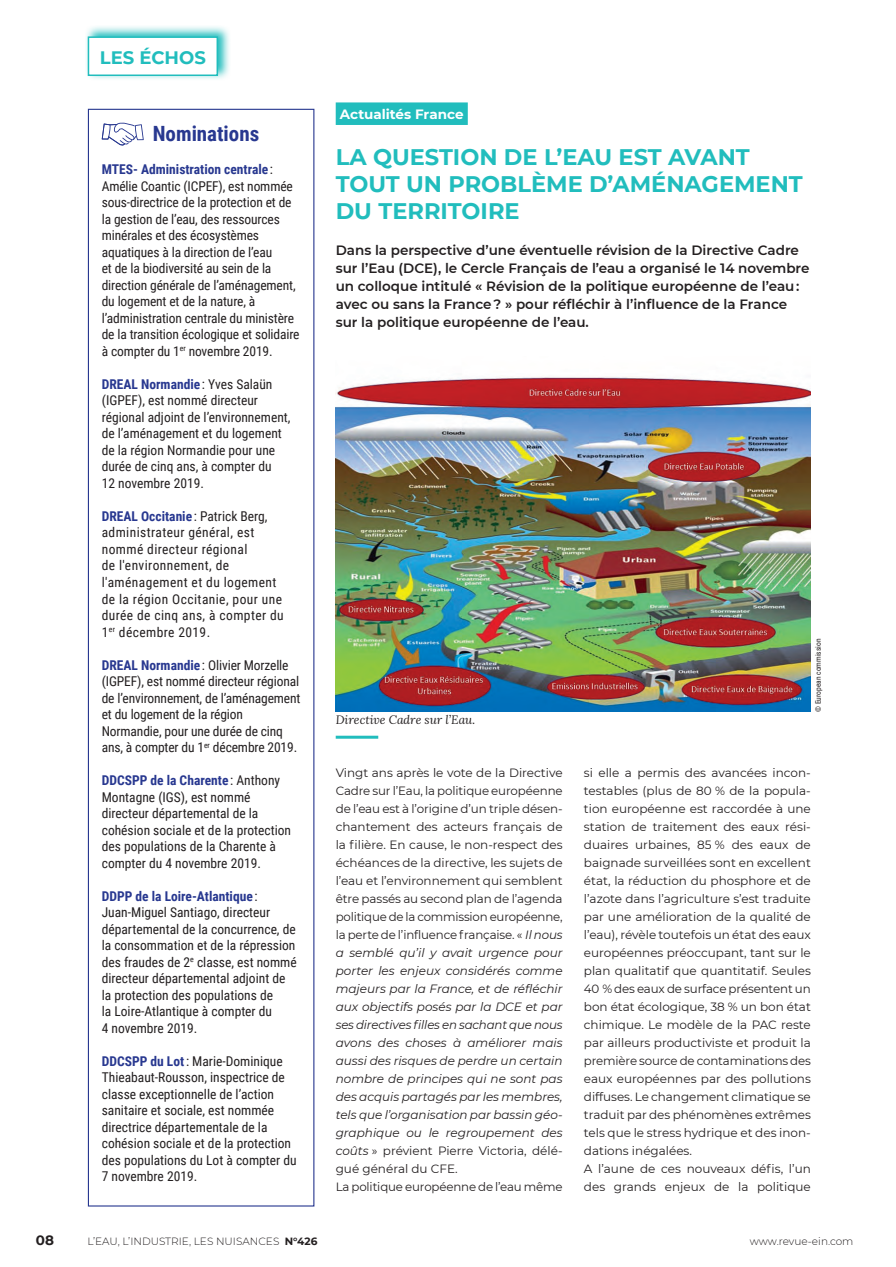
<style>
.page{position:relative;width:896px;height:1267px;background:#fff}
.page>*{position:absolute;margin:0;border:0;box-sizing:border-box;transform-origin:0 0}
.t1{font:700 22.5px/27px "Montserrat";color:#21bdbd}
.t2{font:700 21px "Roboto Condensed";color:#283890}
.t3{font:700 18px "Montserrat";color:#21bdbd}
.t4{font:13.5px/16.5px "Roboto Condensed";color:#231f20}
.t5{font:600 13.5px/18px "Montserrat";color:#231f20}
.t6{font:13.5px/16.5px "Roboto Condensed";letter-spacing:.03em;color:#231f20}
.t7{font:700 13.5px "Montserrat";color:#fff}
.t8{font:700 13.5px "Montserrat";color:#231f20}
.t9{font:12px/18px "Montserrat";color:#231f20}
.t10{font:italic 12px "Lora";color:#231f20}
.t11{font:300 10.5px "Montserrat";color:#231f20}
.t12{font:7.5px "Roboto Condensed";color:#231f20}
.s1{font-weight:700;color:#283890}
.s2{font-style:italic}
.s3{font-weight:700}
</style>
<div class="page">
<svg style="left:86px;top:26px;width:143px;height:53px"></svg>
<div style="left:88px;top:37px;width:129px;height:38px;background:#fff"></div>
<div style="left:88px;top:36px;width:130px;height:40px;border:2px solid #21bdbd"></div>
<div style="left:335px;top:102px;width:132px;height:23px;background:#21bdbd"></div>
<svg style="left:102px;top:122px;width:42px;height:23px"></svg>
<div style="left:88px;top:109px;width:226px;height:1097px;border:1px solid #283890"></div>
<img style="left:335px;top:376px;width:475px;height:335px">
<hr style="left:335px;top:735px;width:43px;height:3px;background:#21bdbd">
<h3 class="t3" style="left:100px;top:44px;width:107px">LES ÉCHOS</h3>
<h2 class="t2" style="left:153px;top:119px;width:108px">Nominations</h2>
<p class="t4" style="left:102px;top:161px;width:199px"><span class="s1">MTES- Administration centrale</span> :<br>Amélie Coantic (ICPEF), est nommée sous-directrice de la protection et de la gestion de l’eau, des ressources minérales et des écosystèmes aquatiques à la direction de l’eau<br>et de la biodiversité au sein de la direction générale de l’aménagement, du logement et de la nature, à l’administration centrale du ministère de la transition écologique et solidaire à compter du 1<sup>er</sup> novembre 2019.</p>
<p class="t4" style="left:102px;top:375px;width:190px"><span class="s1">DREAL Normandie</span> : Yves Salaün (IGPEF), est nommé directeur régional adjoint de l’environnement, de l’aménagement et du logement de la région Normandie pour une durée de cinq ans, à compter du<br>12 novembre 2019.</p>
<p class="t6" style="left:102px;top:507px;width:183px"><span class="s1">DREAL Occitanie</span> : Patrick Berg, administrateur général, est nommé directeur régional<br>de l'environnement, de l'aménagement et du logement de la région Occitanie, pour une durée de cinq ans, à compter du<br>1<sup>er</sup> décembre 2019.</p>
<p class="t4" style="left:102px;top:656px;width:200px"><span class="s1">DREAL Normandie</span> : Olivier Morzelle (IGPEF), est nommé directeur régional de l’environnement, de l’aménagement et du logement de la région Normandie, pour une durée de cinq ans, à compter du 1<sup>er</sup> décembre 2019.</p>
<p class="t4" style="left:102px;top:771px;width:191px"><span class="s1">DDCSPP de la Charente</span> : Anthony<br>Montagne (IGS), est nommé directeur départemental de la cohésion sociale et de la protection des populations de la Charente à compter du 4 novembre 2019.</p>
<p class="t4" style="left:102px;top:887px;width:196px"><span class="s1">DDPP de la Loire-Atlantique</span> :<br>Juan-Miguel Santiago, directeur départemental de la concurrence, de la consommation et de la répression des fraudes de 2<sup>e</sup> classe, est nommé directeur départemental adjoint de la protection des populations de<br>la Loire-Atlantique à compter du<br>4 novembre 2019.</p>
<p class="t4" style="left:102px;top:1052px;width:196px"><span class="s1">DDCSPP du Lot</span> : Marie-Dominique<br>Thieabaut-Rousson, inspectrice de classe exceptionnelle de l’action sanitaire et sociale, est nommée directrice départementale de la cohésion sociale et de la protection des populations du Lot à compter du<br>7 novembre 2019.</p>
<p class="t7" style="left:340px;top:105px;width:125px">Actualités France</p>
<h1 class="t1" style="left:335px;top:142px;width:468px">LA QUESTION DE L’EAU EST AVANT<br>TOUT UN PROBLÈME D’AMÉNAGEMENT<br>DU TERRITOIRE</h1>
<p class="t5" style="left:335px;top:240px;width:475px">Dans la perspective d’une éventuelle révision de la Directive Cadre sur l’Eau (DCE), le Cercle Français de l’eau a organisé le 14 novembre un colloque intitulé « Révision de la politique européenne de l’eau : avec ou sans la France ? » pour réfléchir à l’influence de la France sur la politique européenne de l’eau.</p>
<p class="t10" style="left:335px;top:711px;width:141px">Directive Cadre sur l’Eau.</p>
<p class="t12" style="left:812px;top:711px;width:75px;rotate:-90deg">© European commission</p>
<p class="t9" style="left:335px;top:763px;width:228px">Vingt ans après le vote de la Directive Cadre sur l’Eau, la politique européenne de l’eau est à l’origine d’un triple désen&shy;chantement des acteurs français de la filière. En cause, le non-respect des échéances de la directive, les sujets de l’eau et l’environnement qui semblent être passés au second plan de l’agenda politique de la commission européenne, la perte de l’influence française. « <span class="s2">Il nous a semblé qu’il y avait urgence pour porter les enjeux considérés comme majeurs par la France, et de réfléchir aux objectifs posés par la DCE et par ses directives filles en sachant que nous avons des choses à améliorer mais aussi des risques de perdre un certain nombre de principes qui ne sont pas des acquis partagés par les membres, tels que l’organisation par bassin géo&shy;graphique ou le regroupement des coûts</span> » prévient Pierre Victoria, délé&shy;gué général du CFE.<br>La politique européenne de l’eau même</p>
<p class="t9" style="left:583px;top:763px;width:228px">si elle a permis des avancées incon&shy;testables (plus de 80 % de la popula&shy;tion européenne est raccordée à une station de traitement des eaux rési&shy;duaires urbaines, 85 % des eaux de baignade surveillées sont en excellent état, la réduction du phosphore et de l’azote dans l’agriculture s’est traduite par une amélioration de la qualité de l’eau), révèle toutefois un état des eaux européennes préoccupant, tant sur le plan qualitatif que quantitatif. Seules 40 % des eaux de surface présentent un bon état écologique, 38 % un bon état chimique. Le modèle de la PAC reste par ailleurs productiviste et produit la première source de contaminations des eaux européennes par des pollutions diffuses. Le changement climatique se traduit par des phénomènes extrêmes tels que le stress hydrique et des inon&shy;dations inégalées.<br>A l’aune de ces nouveaux défis, l’un des grands enjeux de la politique</p>
<p class="t8" style="left:36px;top:1229px;width:20px">08</p>
<p class="t11" style="left:87px;top:1233px;width:231px">L’EAU, L’INDUSTRIE, LES NUISANCES <span class="s3">N°426</span></p>
<p class="t11" style="left:749px;top:1233px;width:105px">www.revue-ein.com</p>
</div>
